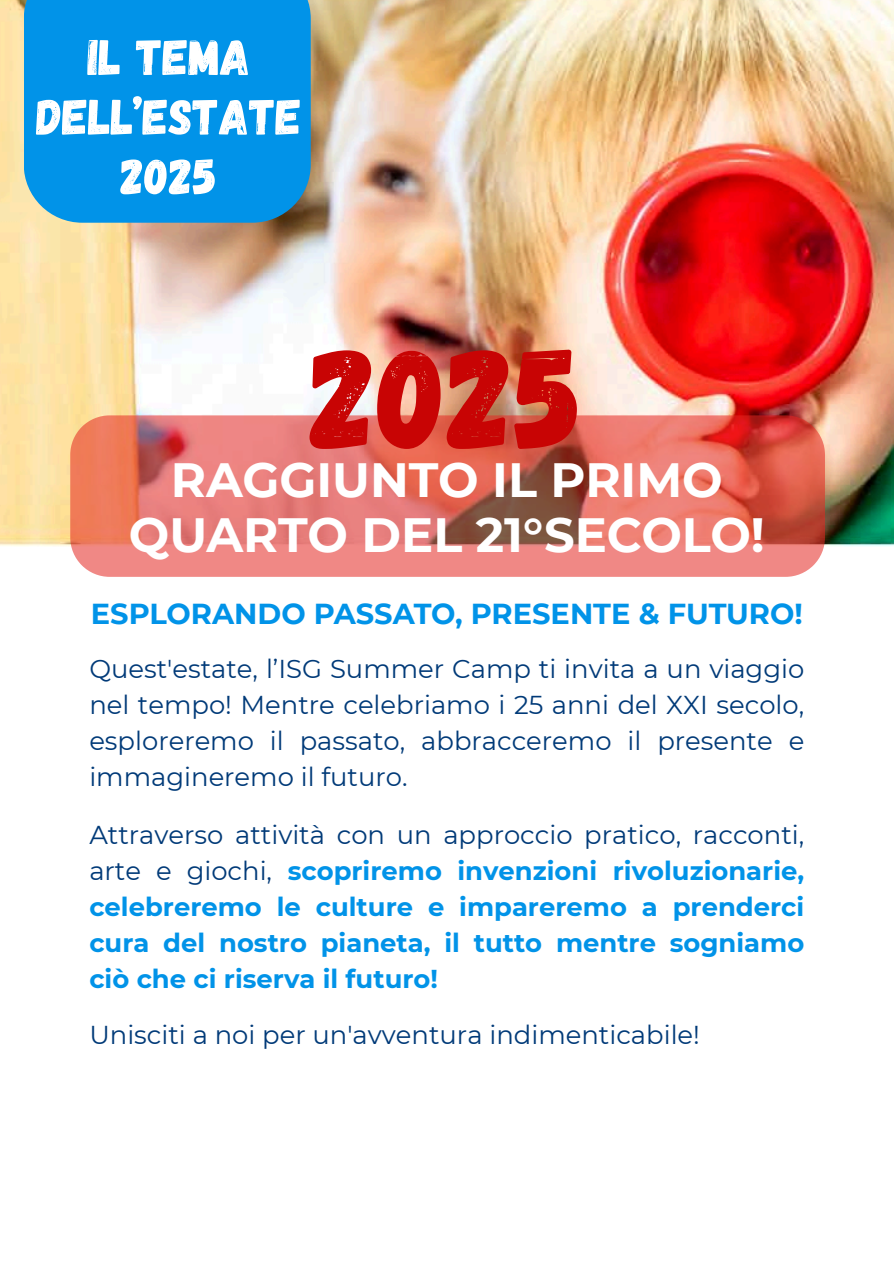
<style>
.page{position:relative;width:894px;height:1264px;background:#fff}
.page>*{position:absolute;margin:0;border:0;box-sizing:border-box;transform-origin:0 0}
.t1{font:141.75px "Gagalin";color:#c80404}
.t2{font:50.1px/59.7px "Gagalin";color:#fff;text-align:center}
.t3{font:700 48px/55.2px "Montserrat";color:#fff;text-align:center}
.t4{font:700 28.8px "Montserrat";color:#0193e8}
.t5{font:700 25.8px/36px "Montserrat";color:#0193e8;text-align:justify}
.t6{font:25.8px/36px "Montserrat";color:#013a78;text-align:justify}
.s1{font-weight:400;color:#013a78}
</style>
<div class="page">
<img style="left:0;top:0;width:893px;height:547px">
<svg style="left:70px;top:415px;width:754px;height:162px;background:#de7368"></svg>
<div style="left:24px;top:0;width:286px;height:223px;background:#0193e8"></div>
<h2 class="t2" style="left:36px;top:25px;width:267px">IL TEMA<br>DELL’ESTATE<br>2025</h2>
<p class="t1" style="left:311px;top:306px;width:275px">2025</p>
<p class="t3" style="left:129px;top:452px;width:637px">RAGGIUNTO IL PRIMO<br>QUARTO DEL 21°SECOLO!</p>
<h4 class="t4" style="left:91px;top:596px;width:713px">ESPLORANDO PASSATO, PRESENTE &amp; FUTURO!</h4>
<p class="t6" style="left:89px;top:650px;width:716px">Quest'estate, l’ISG Summer Camp ti invita a un viaggio nel tempo! Mentre celebriamo i 25 anni del XXI secolo, esploreremo il passato, abbracceremo il presente e immagineremo il futuro.</p>
<h3 class="t5" style="left:89px;top:816px;width:716px"><span class="s1">Attraverso attività con un approccio pratico, racconti, arte e giochi,</span> scopriremo invenzioni rivoluzionarie, celebreremo le culture e impareremo a prenderci cura del nostro pianeta, il tutto mentre sogniamo ciò che ci riserva il futuro!</h3>
<h1 class="t6" style="left:89px;top:1017px;width:612px">Unisciti a noi per un'avventura indimenticabile!</h1>
</div>
